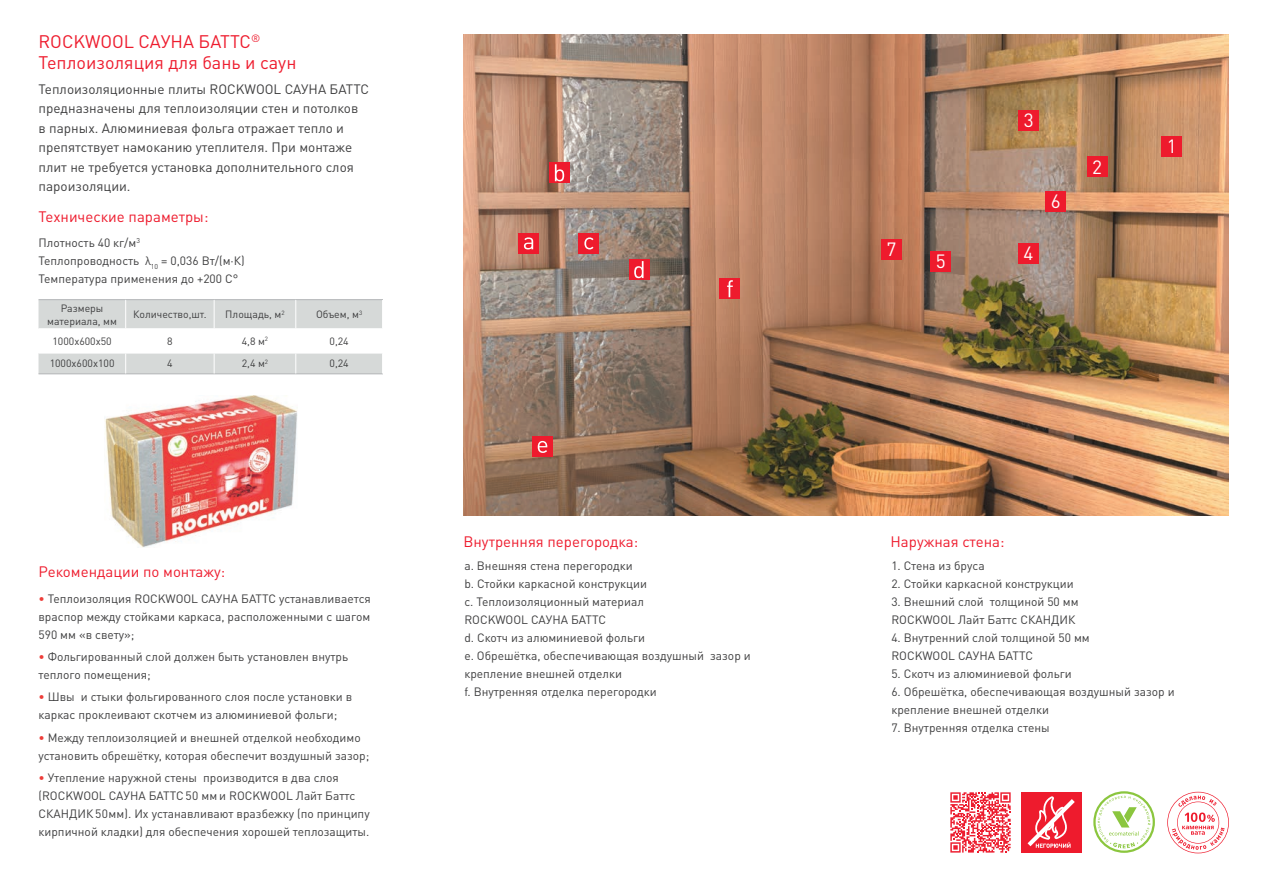
<style>
.page{position:relative;width:1263px;height:893px;background:#fff}
.page>*{position:absolute;margin:0;border:0;box-sizing:border-box;transform-origin:0 0}
.t1{font:19.05px "DIN Pro";color:#fff}
.t2{font:18px/21.6px "DIN Pro";color:#ee1b2d}
.t3{font:15px "DIN Pro";color:#ee1b2d}
.t4{font:13.5px/19.5px "DIN Pro";color:#3e3e3f}
.t5{font:12px/18px "DIN Pro";color:#3e3e3f}
.t6{font:10.5px/12.6px "DIN Pro";color:#3e3e3f;text-align:center}
.s1{color:#ee3e3a}
</style>
<div class="page">
<img style="left:463px;top:34px;width:766px;height:481px">
<div style="left:1161px;top:137px;width:20px;height:20px;background:#ee1b2d"></div>
<div style="left:1087px;top:157px;width:20px;height:20px;background:#ee1b2d"></div>
<div style="left:1018px;top:243px;width:20px;height:20px;background:#ee1b2d"></div>
<div style="left:931px;top:251px;width:20px;height:21px;background:#ee1b2d"></div>
<div style="left:1046px;top:191px;width:20px;height:20px;background:#ee1b2d"></div>
<div style="left:881px;top:239px;width:21px;height:21px;background:#ee1b2d"></div>
<div style="left:1018px;top:110px;width:20px;height:20px;background:#ee1b2d"></div>
<div style="left:519px;top:233px;width:20px;height:20px;background:#ee1b2d"></div>
<svg style="left:524px;top:237px;width:9px;height:12px"></svg>
<svg style="left:549px;top:163px;width:20px;height:20px"></svg>
<svg style="left:555px;top:164px;width:9px;height:17px"></svg>
<div style="left:579px;top:233px;width:20px;height:20px;background:#ee1b2d"></div>
<svg style="left:584px;top:237px;width:9px;height:12px"></svg>
<div style="left:629px;top:260px;width:20px;height:20px;background:#ee1b2d"></div>
<svg style="left:634px;top:261px;width:9px;height:17px"></svg>
<div style="left:533px;top:436px;width:20px;height:21px;background:#ee1b2d"></div>
<svg style="left:538px;top:441px;width:9px;height:12px"></svg>
<div style="left:719px;top:279px;width:20px;height:20px;background:#ee1b2d"></div>
<svg style="left:727px;top:280px;width:6px;height:17px"></svg>
<svg style="left:1093px;top:791px;width:62px;height:62px"></svg>
<svg style="left:1095px;top:793px;width:58px;height:58px"></svg>
<svg style="left:1098px;top:796px;width:53px;height:52px"></svg>
<svg style="left:1167px;top:792px;width:62px;height:61px"></svg>
<hr style="left:39px;top:299px;width:87px;height:1px;background:#b2b4b6">
<hr style="left:126px;top:299px;width:88px;height:1px;background:#b2b4b6">
<hr style="left:214px;top:299px;width:82px;height:1px;background:#b2b4b6">
<hr style="left:296px;top:299px;width:87px;height:1px;background:#b2b4b6">
<svg style="left:39px;top:300px;width:344px;height:74px"></svg>
<img style="left:105px;top:395px;width:192px;height:152px">
<div style="left:1022px;top:792px;width:60px;height:61px;background:#ee1b2d"></div>
<svg style="left:1027px;top:796px;width:48px;height:52px"></svg>
<svg style="left:950px;top:792px;width:61px;height:61px"></svg>
<h2 class="t2" style="left:39px;top:30px;width:259px">ROCKWOOL САУНА БАТТС<sup>®<br></sup>Теплоизоляция для бань и саун</h2>
<p class="t4" style="left:39px;top:78px;width:332px">Теплоизоляционные плиты ROCKWOOL САУНА БАТТС предназначены для теплоизоляции стен и потолков в парных. Алюминиевая фольга отражает тепло и препятствует намоканию утеплителя. При монтаже плит не требуется установка дополнительного слоя пароизоляции.</p>
<p class="t3" style="left:39px;top:207px;width:172px">Технические параметры:</p>
<p class="t5" style="left:39px;top:233px;width:208px">Плотность 40 кг/м<sup>3<br></sup>Теплопроводность λ<sub>10</sub> = 0,036 Вт/(м∙К)<br>Температура применения до +200 С°</p>
<p class="t6" style="left:47px;top:301px;width:71px">Размеры материала, мм</p>
<p class="t6" style="left:133px;top:308px;width:75px">Количество,шт.</p>
<p class="t6" style="left:225px;top:308px;width:61px">Площадь, м<sup>2</sup></p>
<p class="t6" style="left:316px;top:308px;width:48px">Объем, м<sup>3</sup></p>
<p class="t6" style="left:52px;top:334px;width:61px">1000х600х50</p>
<p class="t6" style="left:167px;top:334px;width:7px">8</p>
<p class="t6" style="left:242px;top:334px;width:28px">4,8 м<sup>2</sup></p>
<p class="t6" style="left:330px;top:334px;width:21px">0,24</p>
<p class="t6" style="left:50px;top:357px;width:66px">1000х600х100</p>
<p class="t6" style="left:167px;top:357px;width:7px">4</p>
<p class="t6" style="left:242px;top:357px;width:28px">2,4 м<sup>2</sup></p>
<p class="t6" style="left:330px;top:357px;width:21px">0,24</p>
<p class="t3" style="left:39px;top:562px;width:188px">Рекомендации по монтажу:</p>
<p class="t5" style="left:39px;top:589px;width:334px;text-align:justify"><span class="s1">•</span> Теплоизоляция ROCKWOOL САУНА БАТТС устанавливается враспор между стойками каркаса, расположенными с шагом 590 мм «в свету»;</p>
<p class="t5" style="left:39px;top:647px;width:311px"><span class="s1">•</span> Фольгированный слой должен быть установлен внутрь теплого помещения;</p>
<p class="t5" style="left:39px;top:688px;width:315px"><span class="s1">•</span> Швы и стыки фольгированного слоя после установки в каркас проклеивают скотчем из алюминиевой фольги;</p>
<p class="t5" style="left:39px;top:728px;width:332px"><span class="s1">•</span> Между теплоизоляцией и внешней отделкой необходимо установить обрешётку, которая обеспечит воздушный зазор;</p>
<p class="t5" style="left:39px;top:768px;width:333px"><span class="s1">•</span> Утепление наружной стены производится в два слоя (ROCKWOOL САУНА БАТТС50 мми ROCKWOOL Лайт Баттс СКАНДИК50мм). Их устанавливают вразбежку (по принципу кирпичной кладки) для обеспечения хорошей теплозащиты.</p>
<h1 class="t1" style="left:886px;top:236px;width:11px">7</h1>
<h1 class="t1" style="left:936px;top:248px;width:11px">5</h1>
<h1 class="t1" style="left:1024px;top:107px;width:11px">3</h1>
<h1 class="t1" style="left:1023px;top:240px;width:11px">4</h1>
<h1 class="t1" style="left:1051px;top:188px;width:11px">6</h1>
<h1 class="t1" style="left:1092px;top:154px;width:11px">2</h1>
<h1 class="t1" style="left:1167px;top:134px;width:11px">1</h1>
<p class="t3" style="left:463px;top:532px;width:176px">Внутренняя перегородка:</p>
<p class="t3" style="left:890px;top:532px;width:116px">Наружная стена:</p>
<p class="t5" style="left:464px;top:557px;width:288px">a. Внешняя стена перегородки<br>b. Стойки каркасной конструкции<br>c. Теплоизоляционный материал<br>ROCKWOOL САУНА БАТТС<br>d. Скотч из алюминиевой фольги<br>e. Обрешётка, обеспечивающая воздушный зазор и крепление внешней отделки<br>f. Внутренняя отделка перегородки</p>
<p class="t5" style="left:891px;top:557px;width:95px">1. Стена из бруса</p>
<p class="t5" style="left:891px;top:575px;width:184px">2. Стойки каркасной конструкции</p>
<p class="t5" style="left:891px;top:593px;width:189px">3. Внешний слой толщиной 50 мм<br>ROCKWOOL Лайт Баттс СКАНДИК</p>
<p class="t5" style="left:891px;top:629px;width:200px">4. Внутренний слой толщиной 50 мм<br>ROCKWOOL САУНА БАТТС</p>
<p class="t5" style="left:891px;top:665px;width:182px">5. Скотч из алюминиевой фольги</p>
<p class="t5" style="left:891px;top:683px;width:285px">6. Обрешётка, обеспечивающая воздушный зазор и крепление внешней отделки</p>
<p class="t5" style="left:891px;top:719px;width:160px">7. Внутренняя отделка стены</p>
</div>
